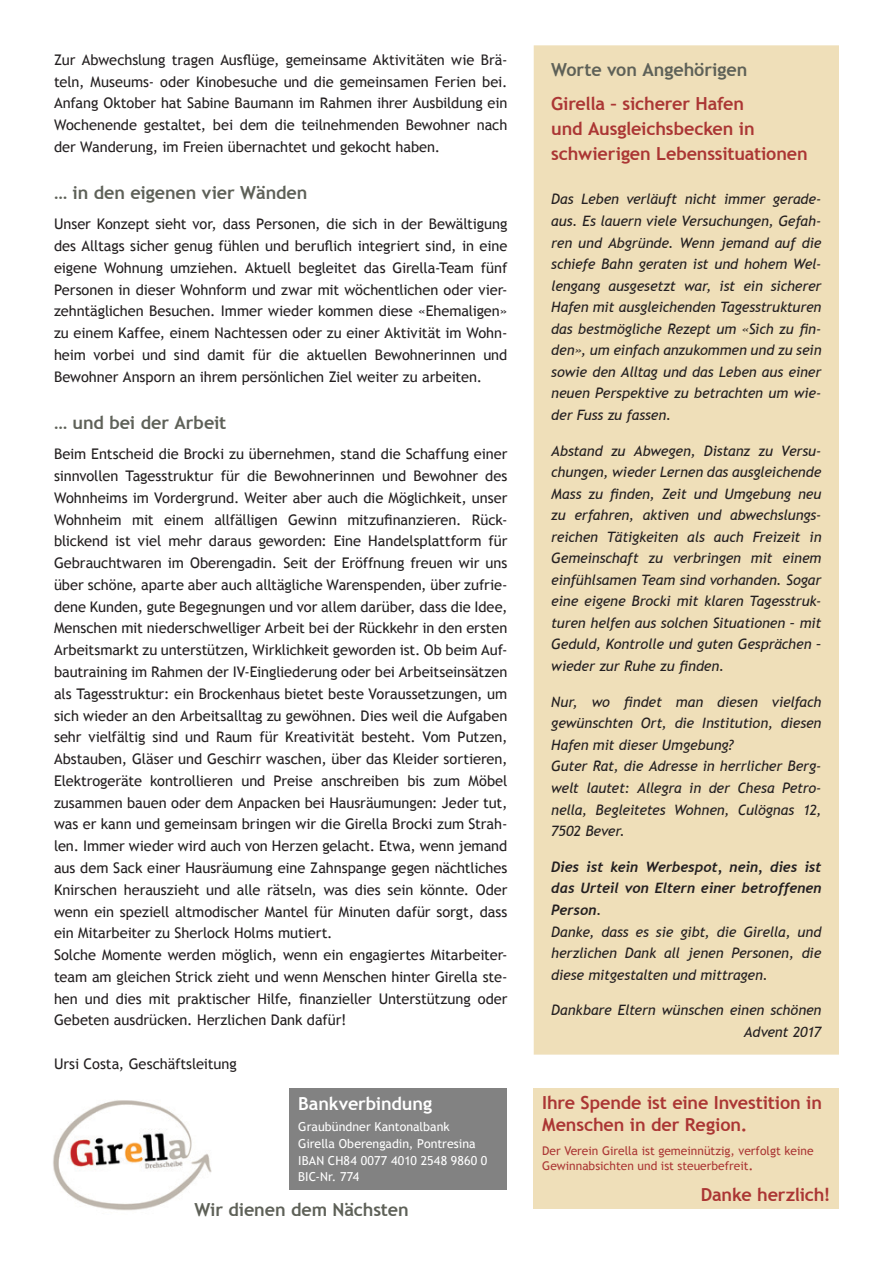
<style>
.page{position:relative;width:893px;height:1263px;background:#fff}
.page>*{position:absolute;margin:0;border:0;box-sizing:border-box;transform-origin:0 0}
.t1{font:700 18px/25.2px "Trebuchet MS";letter-spacing:-.01em;color:#ab3634}
.t2{font:700 18px "Trebuchet MS";letter-spacing:-.005em;color:#5e6158}
.t3{font:700 18px "Trebuchet MS";letter-spacing:-.005em;color:#fff}
.t4{font:14.7px/21.8px "Trebuchet MS";letter-spacing:-.005em;color:#231f20;text-align:justify}
.t5{font:italic 14.4px/21.6px "Trebuchet MS";letter-spacing:-.01em;color:#231f20;text-align:justify}
.t6{font:italic 700 14.4px/21.6px "Trebuchet";letter-spacing:-.01em;color:#231f20;text-align:justify}
.t7{font:12.3px/16.6px "Trebuchet MS";color:#fff}
.t8{font:12px/14.4px "Trebuchet MS";color:#ab3634}
.s1{font-weight:700}
</style>
<div class="page">
<img style="left:53px;top:1100px;width:159px;height:111px">
<div style="left:538px;top:50px;width:296px;height:1000px;background:#efdfb9"></div>
<div style="left:534px;top:45px;width:305px;height:1009px;border:9px solid #efdfb9"></div>
<div style="left:290px;top:1089px;width:217px;height:101px;background:#828282"></div>
<div style="left:534px;top:1089px;width:305px;height:120px;background:#efdfb9"></div>
<p class="t4" style="left:54px;top:49px;width:455px">Zur Abwechslung tragen Ausflüge, gemeinsame Aktivitäten wie Brä&shy;teln, Museums- oder Kinobesuche und die gemeinsamen Ferien bei.<br>Anfang Oktober hat Sabine Baumann im Rahmen ihrer Ausbildung ein Wochenende gestaltet, bei dem die teilnehmenden Bewohner nach der Wanderung, im Freien übernachtet und gekocht haben.</p>
<p class="t2" style="left:54px;top:181px;width:255px">… in den eigenen vier Wänden</p>
<p class="t4" style="left:54px;top:213px;width:455px">Unser Konzept sieht vor, dass Personen, die sich in der Bewältigung des Alltags sicher genug fühlen und beruflich integriert sind, in eine eigene Wohnung umziehen. Aktuell begleitet das Girella-Team fünf Personen in dieser Wohnform und zwar mit wöchentlichen oder vier&shy;zehntäglichen Besuchen. Immer wieder kommen diese «Ehemaligen» zu einem Kaffee, einem Nachtessen oder zu einer Aktivität im Wohn&shy;heim vorbei und sind damit für die aktuellen Bewohnerinnen und Bewohner Ansporn an ihrem persönlichen Ziel weiter zu arbeiten.</p>
<p class="t2" style="left:54px;top:411px;width:174px">… und bei der Arbeit</p>
<p class="t4" style="left:54px;top:443px;width:455px;text-align:left">Beim Entscheid die Brocki zu übernehmen, stand die Schaffung einer sinnvollen Tagesstruktur für die Bewohnerinnen und Bewohner des Wohnheims im Vordergrund. Weiter aber auch die Möglichkeit, unser Wohnheim mit einem allfälligen Gewinn mitzufinanzieren. Rück&shy;blickend ist viel mehr daraus geworden: Eine Handelsplattform für Gebrauchtwaren im Oberengadin. Seit der Eröffnung freuen wir uns über schöne, aparte aber auch alltägliche Warenspenden, über zufrie&shy;dene Kunden, gute Begegnungen und vor allem darüber, dass die Idee, Menschen mit niederschwelliger Arbeit bei der Rückkehr in den ersten Arbeitsmarkt zu unterstützen, Wirklichkeit geworden ist. Ob beim Auf&shy;bautraining im Rahmen der IV-Eingliederung oder bei Arbeitseinsätzen als Tagesstruktur: ein Brockenhaus bietet beste Voraussetzungen, um sich wieder an den Arbeitsalltag zu gewöhnen. Dies weil die Aufgaben sehr vielfältig sind und Raum für Kreativität besteht. Vom Putzen, Abstauben, Gläser und Geschirr waschen, über das Kleider sortieren, Elektrogeräte kontrollieren und Preise anschreiben bis zum Möbel zusammen bauen oder dem Anpacken bei Hausräumungen: Jeder tut, was er kann und gemeinsam bringen wir die Girella Brocki zum Strah&shy;len. Immer wieder wird auch von Herzen gelacht. Etwa, wenn jemand aus dem Sack einer Hausräumung eine Zahnspange gegen nächtliches Knirschen herauszieht und alle rätseln, was dies sein könnte. Oder wenn ein speziell altmodischer Mantel für Minuten dafür sorgt, dass ein Mitarbeiter zu Sherlock Holms mutiert.<br>Solche Momente werden möglich, wenn ein engagiertes Mitarbeiter&shy;team am gleichen Strick zieht und wenn Menschen hinter Girella ste&shy;hen und dies mit praktischer Hilfe, finanzieller Unterstützung oder Gebeten ausdrücken. Herzlichen Dank dafür!</p>
<p class="t4" style="left:54px;top:1053px;width:184px">Ursi Costa, Geschäftsleitung</p>
<p class="t3" style="left:298px;top:1093px;width:135px">Bankverbindung</p>
<p class="t7" style="left:298px;top:1119px;width:191px">Graubündner Kantonalbank<br>Girella Oberengadin, Pontresina<br>IBAN CH84 0077 4010 2548 9860 0<br>BIC-Nr. 774</p>
<p class="t2" style="left:195px;top:1198px;width:216px">Wir dienen dem Nächsten</p>
<p class="t2" style="left:551px;top:58px;width:198px">Worte von Angehörigen</p>
<p class="t1" style="left:551px;top:91px;width:258px">Girella – sicherer Hafen<br>und Ausgleichsbecken in schwierigen Lebenssituationen</p>
<p class="t5" style="left:551px;top:189px;width:272px">Das Leben verläuft nicht immer gerade&shy;aus. Es lauern viele Versuchungen, Gefah&shy;ren und Abgründe. Wenn jemand auf die schiefe Bahn geraten ist und hohem Wel&shy;lengang ausgesetzt war, ist ein sicherer Hafen mit ausgleichenden Tagesstrukturen das bestmögliche Rezept um «Sich zu fin&shy;den», um einfach anzukommen und zu sein sowie den Alltag und das Leben aus einer neuen Per spektive zu betrachten um wie&shy;der Fuss zu fassen.</p>
<p class="t5" style="left:551px;top:440px;width:272px">Abstand zu Abwegen, Distanz zu Versu&shy;chungen, wieder Lernen das ausgleichende Mass zu finden, Zeit und Umgebung neu zu erfahren, aktiven und abwechslungs&shy;reichen Tätigkeiten als auch Freizeit in Gemeinschaft zu verbringen mit einem einfühlsamen Team sind vorhanden. Sogar eine eigene Brocki mit klaren Tagesstruk&shy;turen helfen aus solchen Situationen – mit Geduld, Kontrolle und guten Gesprächen – wieder zur Ruhe zu finden.</p>
<p class="t5" style="left:551px;top:691px;width:272px;text-align:left">Nur, wo findet man diesen vielfach ge wünsch ten Ort, die Institution, diesen Ha fen mit dieser Umgebung?<br>Guter Rat, die Adresse in herrlicher Berg&shy;welt lautet: Allegra in der Chesa Petro&shy;nella, Begleitetes Wohnen, Culögnas 12 , 7502 Bever.</p>
<p class="t6" style="left:551px;top:856px;width:272px">Dies ist kein Werbespot, nein, dies ist das Urteil von Eltern einer betroffenen Person.</p>
<p class="t5" style="left:551px;top:921px;width:272px">Danke, dass es sie gibt, die Girella, und herzlichen Dank all jenen Personen, die diese mitgestalten und mittragen.</p>
<p class="t5" style="left:551px;top:1000px;width:272px;text-align:right">Dankbare Eltern wünschen einen schönen<br>Advent 2017</p>
<p class="t1" style="left:542px;top:1092px;width:281px;line-height:21.6px">Ihre Spende ist eine Investition in<br>Menschen in der Region.</p>
<p class="t8" style="left:542px;top:1144px;width:273px">Der Verein Girella ist gemeinnützig, verfolgt keine<br>Gewinnabsichten und ist steuerbefreit<span class="s1">.</span></p>
<p class="t1" style="left:701px;top:1182px;width:131px">Danke herzlich!</p>
</div>
